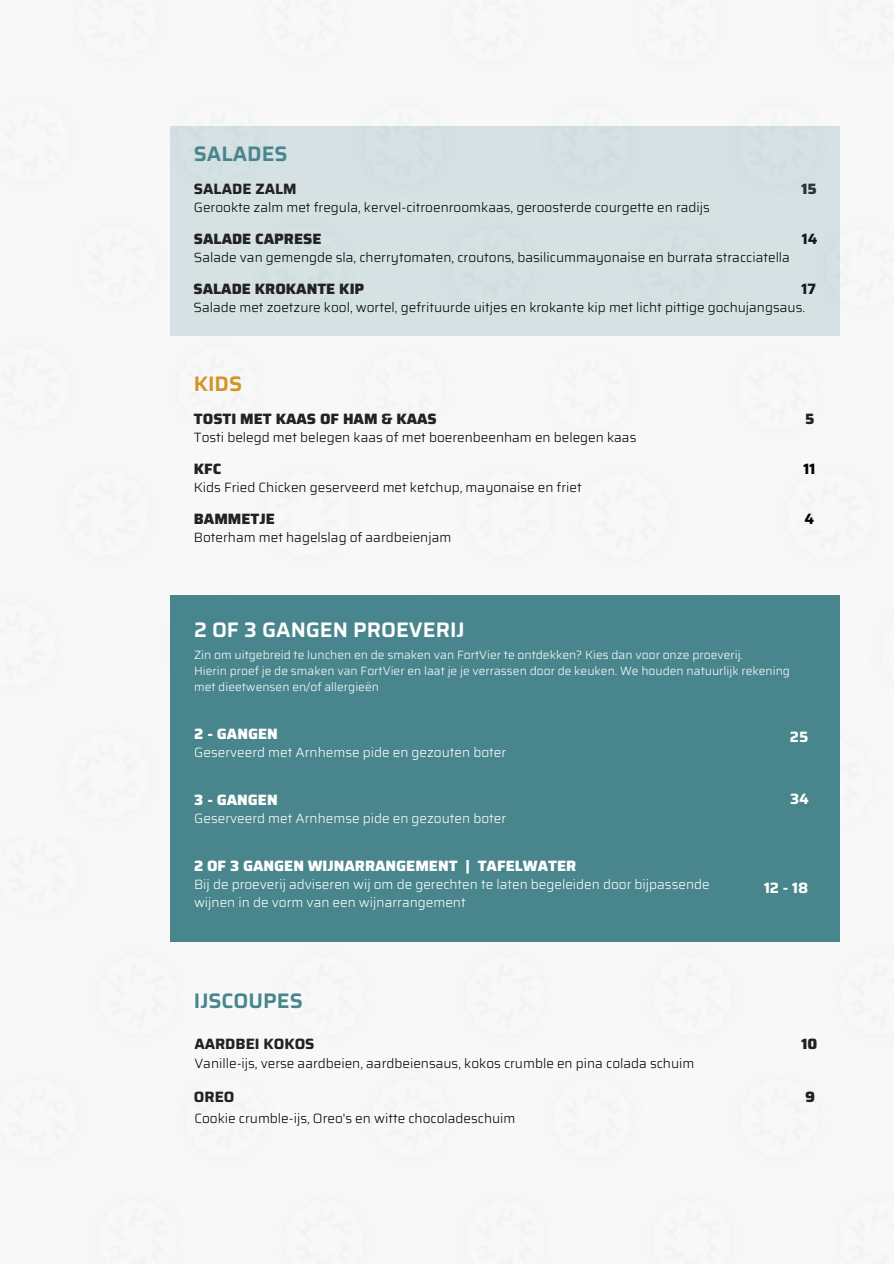
<style>
.page{position:relative;width:894px;height:1264px;background:#fff}
.page>*{position:absolute;margin:0;border:0;box-sizing:border-box;transform-origin:0 0}
.t1{font:600 21px "Saira";color:#fff}
.t2{font:600 21px "Saira";color:#49858d}
.t3{font:600 21px "Saira";color:#d29427}
.t4{font:800 15px "Saira";color:#222}
.t5{font:800 15px "Saira";color:#fff}
.t6{font:700 15px "Saira";color:#222}
.t7{font:700 15px "Saira";color:#fff}
.t8{font:700 15px "Saira";color:#000}
.t9{font:300 13.5px "Saira";color:#000}
.t10{font:300 13.5px/18px "Saira";color:#fff}
.t11{font:300 12px/16px "Saira";color:#fff}
</style>
<div class="page">
<img style="left:0;top:0;width:893px;height:1263px">
<div style="left:171px;top:595px;width:668px;height:346px;background:#49858d"></div>
<div style="left:171px;top:126px;width:668px;height:210px;background:#d5e1e2"></div>
<h2 class="t2" style="left:194px;top:137px;width:95px">SALADES</h2>
<h4 class="t6" style="left:194px;top:177px;width:104px">SALADE ZALM</h4>
<p class="t9" style="left:194px;top:196px;width:517px">Gerookte zalm met fregula, kervel-citroenroomkaas, geroosterde courgette en radijs</p>
<h3 class="t4" style="left:194px;top:227px;width:129px">SALADE CAPRESE</h3>
<h2 class="t9" style="left:194px;top:247px;width:597px">Salade van gemengde sla, cherrytomaten, croutons, basilicummayonaise en burrata stracciatella</h2>
<h4 class="t4" style="left:193px;top:277px;width:172px">SALADE KROKANTE KIP</h4>
<h3 class="t9" style="left:193px;top:297px;width:613px">Salade met zoetzure kool, wortel, gefrituurde uitjes en krokante kip met licht pittige gochujangsaus.</h3>
<h4 class="t4" style="left:801px;top:177px;width:17px">15</h4>
<p class="t8" style="left:801px;top:227px;width:17px">14</p>
<p class="t8" style="left:801px;top:277px;width:16px">17</p>
<h2 class="t3" style="left:194px;top:367px;width:50px">KIDS</h2>
<h4 class="t4" style="left:194px;top:407px;width:244px">TOSTI MET KAAS OF HAM &amp; KAAS</h4>
<h2 class="t9" style="left:194px;top:426px;width:444px">Tosti belegd met belegen kaas of met boerenbeenham en belegen kaas</h2>
<h4 class="t4" style="left:194px;top:457px;width:29px">KFC</h4>
<p class="t9" style="left:194px;top:476px;width:389px">Kids Fried Chicken geserveerd met ketchup, mayonaise en friet</p>
<p class="t4" style="left:194px;top:507px;width:83px">BAMMETJE</p>
<p class="t9" style="left:194px;top:527px;width:259px">Boterham met hagelslag of aardbeienjam</p>
<h1 class="t4" style="left:804px;top:407px;width:11px">5</h1>
<h2 class="t8" style="left:803px;top:457px;width:13px">11</h2>
<h4 class="t8" style="left:804px;top:507px;width:11px">4</h4>
<h4 class="t1" style="left:194px;top:613px;width:272px">2 OF 3 GANGEN PROEVERIJ</h4>
<h2 class="t11" style="left:194px;top:647px;width:550px">Zin om uitgebreid te lunchen en de smaken van FortVier te ontdekken? Kies dan voor onze proeverij.</h2>
<h4 class="t11" style="left:194px;top:663px;width:597px">Hierin proef je de smaken van FortVier en laat je je verrassen door de keuken. We houden natuurlijk rekening met dieetwensen en/of allergieën</h4>
<h2 class="t5" style="left:194px;top:722px;width:85px">2 - GANGEN</h2>
<h4 class="t10" style="left:194px;top:743px;width:313px">Geserveerd met Arnhemse pide en gezouten boter</h4>
<p class="t5" style="left:194px;top:788px;width:85px">3 - GANGEN</p>
<p class="t10" style="left:194px;top:809px;width:313px">Geserveerd met Arnhemse pide en gezouten boter</p>
<p class="t5" style="left:194px;top:854px;width:383px">2 OF 3 GANGEN WIJNARRANGEMENT | TAFELWATER</p>
<h1 class="t10" style="left:194px;top:875px;width:517px">Bij de proeverij adviseren wij om de gerechten te laten begeleiden door bijpassende wijnen in de vorm van een wijnarrangement</h1>
<p class="t7" style="left:763px;top:875px;width:46px">12 - 18</p>
<h2 class="t7" style="left:789px;top:724px;width:20px">25</h2>
<p class="t7" style="left:790px;top:787px;width:20px">34</p>
<h1 class="t2" style="left:194px;top:984px;width:110px">IJSCOUPES</h1>
<h4 class="t6" style="left:194px;top:1031px;width:122px">AARDBEI KOKOS</h4>
<h2 class="t4" style="left:801px;top:1031px;width:17px">10</h2>
<p class="t9" style="left:194px;top:1052px;width:501px">Vanille-ijs, verse aardbeien, aardbeiensaus, kokos crumble en pina colada schuim</p>
<h2 class="t6" style="left:194px;top:1084px;width:42px">OREO</h2>
<h4 class="t9" style="left:194px;top:1107px;width:322px">Cookie crumble-ijs, Oreo's en witte chocoladeschuim</h4>
<p class="t4" style="left:805px;top:1084px;width:11px">9</p>
</div>
